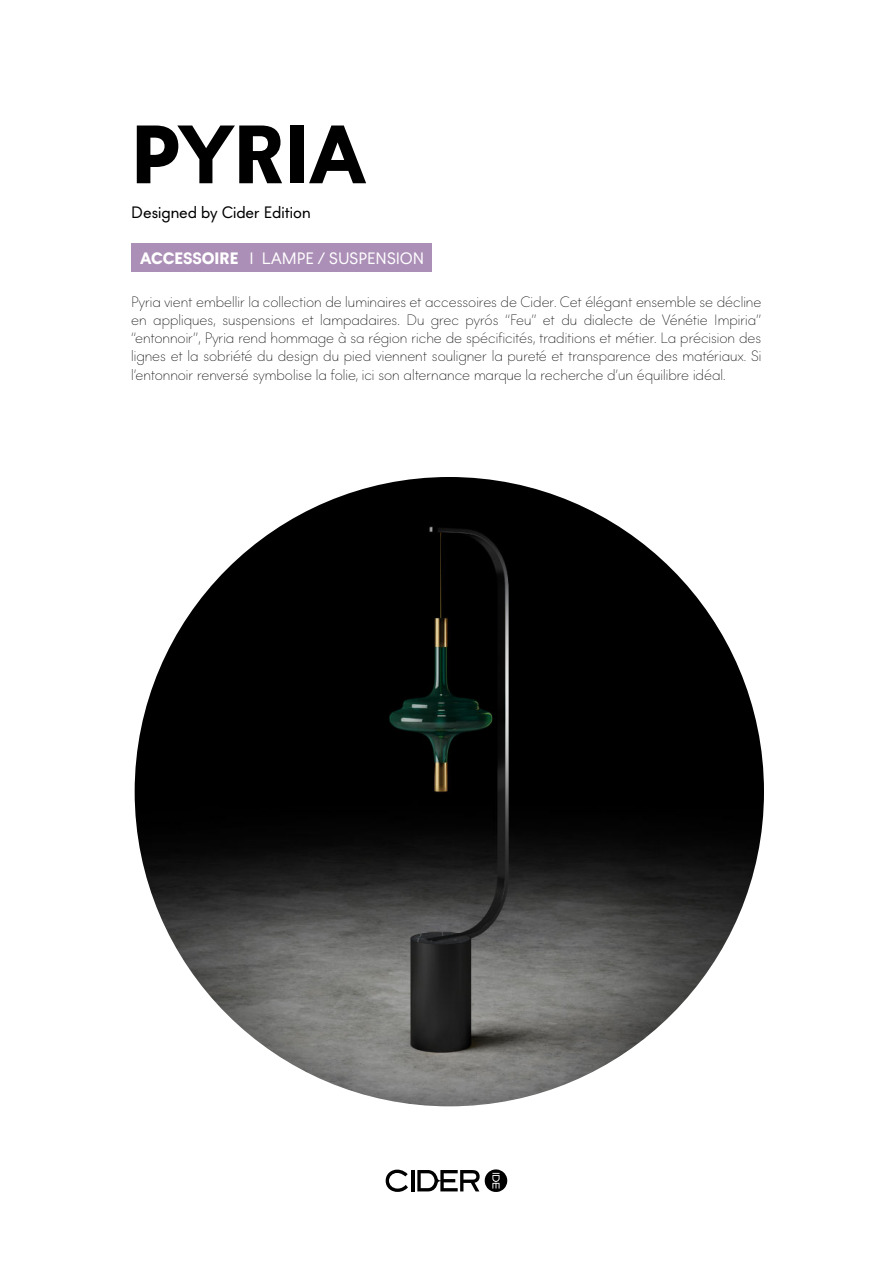
<style>
.page{position:relative;width:893px;height:1263px;background:#fff}
.page>*{position:absolute;margin:0;border:0;box-sizing:border-box;transform-origin:0 0}
.t1{font:700 82.5px "Lightbox 21";letter-spacing:-.005em;color:#000}
.t2{font:16.5px "Lightbox 21";color:#fff}
.t3{font:16.5px "Lightbox 21";color:#000}
.t4{font:100 15px/18px "Lightbox 21";color:#000;text-align:justify}
.s1{font-weight:700}
</style>
<div class="page">
<hr style="left:411px;top:1170px;width:3px;height:21px;background:#000">
<svg style="left:386px;top:1169px;width:22px;height:23px"></svg>
<svg style="left:417px;top:1169px;width:90px;height:23px"></svg>
<img style="left:135px;top:477px;width:629px;height:629px;border-radius:315px">
<div style="left:131px;top:243px;width:301px;height:29px;background:#ac8fb7"></div>
<h1 class="t1" style="left:131px;top:107px;width:236px">PYRIA</h1>
<p class="t3" style="left:131px;top:206px;width:181px">Designed by Cider Edition</p>
<p class="t2" style="left:140px;top:252px;width:285px"><span class="s1">ACCESSOIRE</span> I LAMPE / SUSPENSION</p>
<p class="t4" style="left:131px;top:294px;width:632px">Pyria vient embellir la collection de luminaires et accessoires de Cider. Cet élégant ensemble se décline en appliques, suspensions et lampadaires. Du grec pyrós “Feu” et du dialecte de Vénétie Impiria” “entonnoir”, Pyria rend hommage à sa région riche de spécificités, traditions et métier. La précision des lignes et la sobriété du design du pied viennent souligner la pureté et transparence des matériaux. Si l’entonnoir renversé symbolise la folie, ici son alternance marque la recherche d’un équilibre idéal.</p>
</div>
